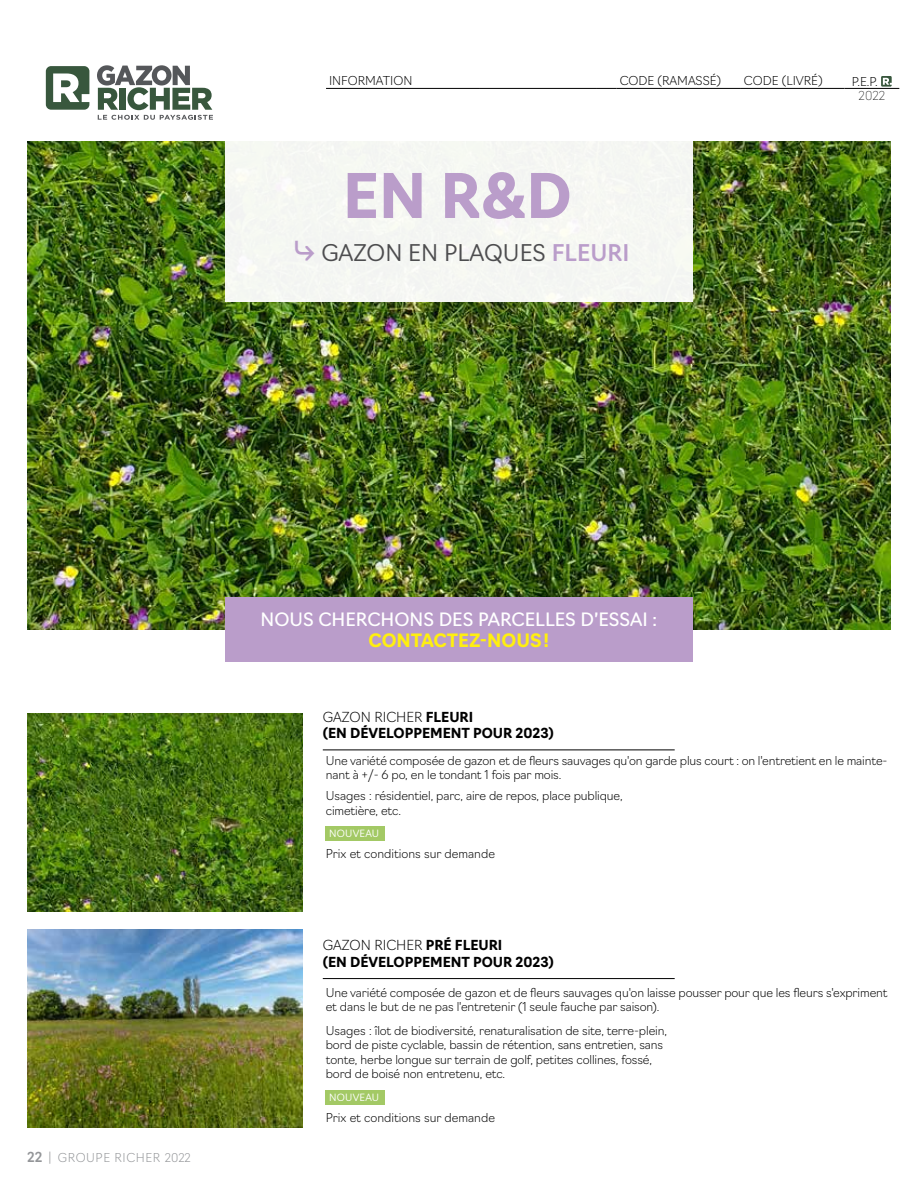
<style>
.page{position:relative;width:918px;height:1188px;background:#fff}
.page>*{position:absolute;margin:0;border:0;box-sizing:border-box;transform-origin:0 0}
.t1{font:700 60px "Navigo";color:#ba9dca}
.t2{font:300 22.5px "Navigo";color:#4d4d4f}
.t3{font:18px "Navigo";color:#fff}
.t4{font:700 18px "Navigo";color:#ffef0f}
.t5{font:700 13.5px/16.2px "Navigo";color:#000}
.t6{font:200 12px/14.4px "Navigo";letter-spacing:-.01em;color:#000}
.t7{font:200 12px "Navigo";letter-spacing:.05em;color:#939598}
.t8{font:100 12px "Navigo";color:#000}
.t9{font:300 9.75px "Navigo";letter-spacing:.02em;color:#fff}
.s1{font-weight:400;font-size:30px;color:#ba9dca}
.s2{font-weight:500;color:#ba9dca}
.s3{font-weight:500;font-size:13.5px}
.s4{font-size:11.7px}
.s5{font-weight:200}
</style>
<div class="page">
<svg style="left:326px;top:76px;width:573px;height:13px"></svg>
<svg style="left:46px;top:66px;width:43px;height:44px"></svg>
<svg style="left:97px;top:65px;width:116px;height:55px"></svg>
<hr style="left:323px;top:978px;width:352px;height:1px;background:#000">
<div style="left:326px;top:1090px;width:59px;height:15px;background:#a3c965"></div>
<img style="left:28px;top:929px;width:274px;height:198px">
<hr style="left:323px;top:750px;width:352px;height:1px;background:#000">
<div style="left:326px;top:826px;width:59px;height:15px;background:#a3c965"></div>
<img style="left:28px;top:713px;width:274px;height:198px">
<img style="left:28px;top:141px;width:863px;height:489px">
<div style="left:225px;top:137px;width:468px;height:165px;background:#f5f7f3"></div>
<div style="left:225px;top:597px;width:468px;height:65px;background:#ba9dca"></div>
<p class="t6" style="left:329px;top:72px;width:85px">INFORMATION</p>
<p class="t6" style="left:620px;top:72px;width:103px">CODE (RAMASSÉ)</p>
<p class="t6" style="left:744px;top:72px;width:80px">CODE (LIVRÉ)</p>
<p class="t6" style="left:852px;top:74px;width:28px">P.E.P.</p>
<p class="t8" style="left:859px;top:87px;width:28px">2022</p>
<h1 class="t1" style="left:343px;top:149px;width:231px">EN R&amp;D</h1>
<h2 class="t2" style="left:286px;top:235px;width:345px"><span class="s1">↳</span>GAZON EN PLAQUES <span class="s2">FLEURI</span></h2>
<p class="t7" style="left:27px;top:1148px;width:165px"><span class="s3">22</span> <span class="s4">|</span> GROUPE RICHER <span class="s4">2022</span></p>
<h3 class="t3" style="left:261px;top:605px;width:398px">NOUS CHERCHONS DES PARCELLES D’ESSAI :</h3>
<h3 class="t4" style="left:369px;top:626px;width:182px">CONTACTEZ-NOUS !</h3>
<p class="t5" style="left:323px;top:708px;width:232px"><span class="s5">GAZON RICHER</span> FLEURI<br>(EN DÉVELOPPEMENT POUR 2023)</p>
<p class="t6" style="left:326px;top:752px;width:563px">Une variété composée de gazon et de fleurs sauvages qu'on garde plus court : on l'entretient en le mainte&shy;nant à +/- 6 po, en le tondant 1 fois par mois.</p>
<p class="t6" style="left:326px;top:788px;width:298px">Usages : résidentiel, parc, aire de repos, place publique, cimetière, etc.</p>
<p class="t9" style="left:329px;top:826px;width:51px">NOUVEAU</p>
<p class="t6" style="left:326px;top:846px;width:171px">Prix et conditions sur demande</p>
<p class="t5" style="left:323px;top:936px;width:232px"><span class="s5">GAZON RICHER</span> PRÉ FLEURI<br>(EN DÉVELOPPEMENT POUR 2023)</p>
<p class="t6" style="left:326px;top:984px;width:563px">Une variété composée de gazon et de fleurs sauvages qu'on laisse pousser pour que les fleurs s'expriment et dans le but de ne pas l'entretenir (1 seule fauche par saison).</p>
<p class="t6" style="left:326px;top:1023px;width:343px">Usages : îlot de biodiversité, renaturalisation de site, terre-plein, bord de piste cyclable, bassin de rétention, sans entretien, sans tonte, herbe longue sur terrain de golf, petites collines, fossé, bord de boisé non entretenu, etc.</p>
<p class="t9" style="left:329px;top:1090px;width:51px">NOUVEAU</p>
<p class="t6" style="left:326px;top:1109px;width:171px">Prix et conditions sur demande</p>
</div>
